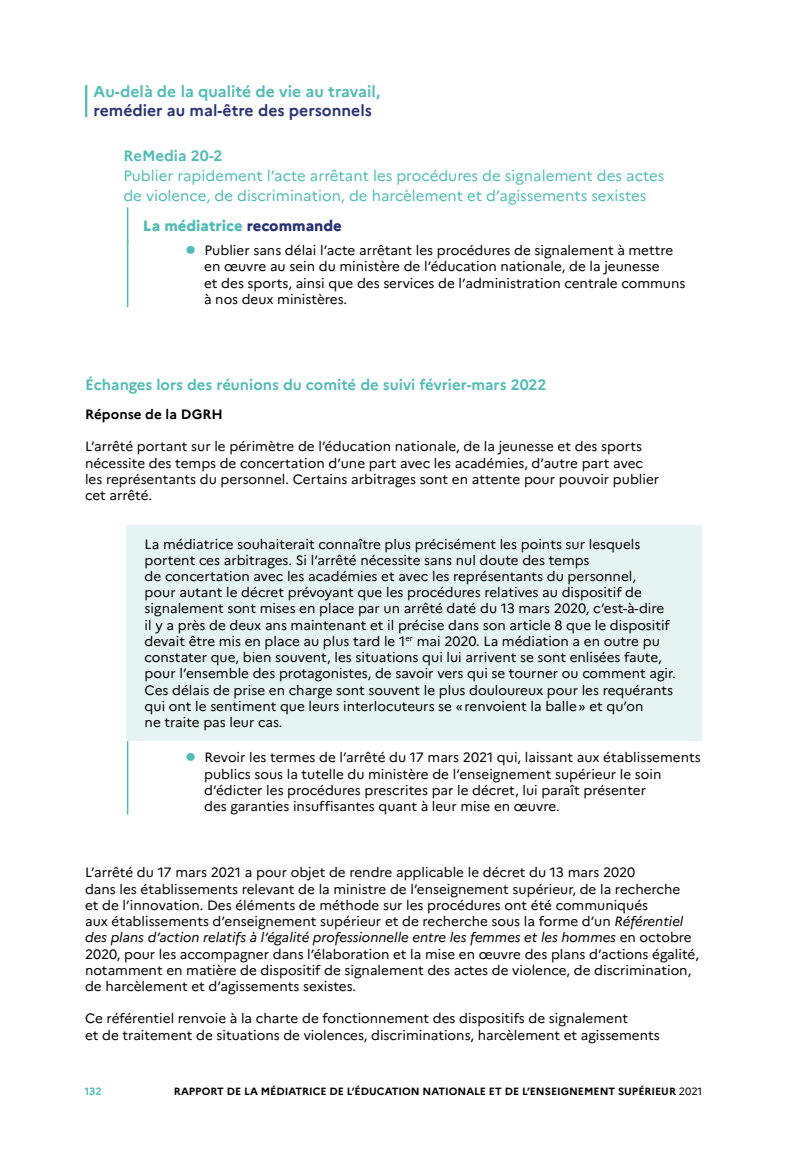
<style>
.page{position:relative;width:787px;height:1149px;background:#fff}
.page>*{position:absolute;margin:0;border:0;box-sizing:border-box;transform-origin:0 0}
.t1{font:700 15.75px "Marianne";color:#51bbb6}
.t2{font:700 15.75px "Marianne";color:#293274}
.t3{font:15px/19.5px "Marianne";color:#51bbb6}
.t4{font:700 15px "Marianne";color:#51bbb6}
.t5{font:800 15px "Marianne";color:#51bbb6}
.t6{font:13.5px/16.2px "Marianne";color:#000}
.t7{font:700 13.5px "Marianne";color:#000}
.t8{font:700 10.5px "Marianne";color:#000}
.t9{font:700 10.5px "Marianne";color:#51bbb6}
.s1{color:#293274}
.s2{font-size:31.5px;color:#51bbb6}
.s3{font-style:italic}
.s4{font-weight:400}
</style>
<div class="page">
<hr style="left:85px;top:85px;width:2px;height:32px;background:#51bbb6">
<hr style="left:127px;top:207px;width:1px;height:36px;background:#51bbb6">
<hr style="left:127px;top:241px;width:1px;height:66px;background:#51bbb6">
<div style="left:127px;top:525px;width:575px;height:215px;background:#e5f3f2"></div>
<hr style="left:127px;top:741px;width:1px;height:73px;background:#51bbb6">
<p class="t1" style="left:94px;top:82px;width:288px">Au-delà de la qualité de vie au travail,</p>
<p class="t2" style="left:94px;top:101px;width:280px">remédier au mal-être des personnels</p>
<p class="t4" style="left:123px;top:147px;width:101px">ReMedia 20-2</p>
<p class="t3" style="left:123px;top:166px;width:542px">Publier rapidement l’acte arrêtant les procédures de signalement des actes de violence, de discrimination, de harcèlement et d’agissements sexistes</p>
<p class="t5" style="left:143px;top:217px;width:200px">La médiatrice <span class="s1">recommande</span></p>
<p class="t6" style="left:204px;top:242px;width:483px;text-indent:-19px"><span class="s2">•</span> Publier sans délai l’acte arrêtant les procédures de signalement à mettre en œuvre au sein du ministère de l’éducation nationale, de la jeunesse<br>et des sports, ainsi que des services de l’administration centrale communs à nos deux ministères.</p>
<p class="t4" style="left:85px;top:375px;width:463px">Échanges lors des réunions du comité de suivi février-mars 2022</p>
<p class="t7" style="left:85px;top:406px;width:139px">Réponse de la DGRH</p>
<p class="t6" style="left:85px;top:438px;width:575px">L’arrêté portant sur le périmètre de l’éducation nationale, de la jeunesse et des sports nécessite des temps de concertation d’une part avec les académies, d’autre part avec les représentants du personnel. Certains arbitrages sont en attente pour pouvoir publier cet arrêté.</p>
<p class="t6" style="left:145px;top:535px;width:530px">La médiatrice souhaiterait connaître plus précisément les points sur lesquels portent ces arbitrages. Si l’arrêté nécessite sans nul doute des temps<br>de concertation avec les académies et avec les représentants du personnel,<br>pour autant le décret prévoyant que les procédures relatives au dispositif de signalement sont mises en place par un arrêté daté du 13 mars 2020, c’est-à-dire il y a près de deux ans maintenant et il précise dans son article 8 que le dispositif devait être mis en place au plus tard le 1<sup>er</sup> mai 2020. La médiation a en outre pu constater que, bien souvent, les situations qui lui arrivent se sont enlisées faute, pour l’ensemble des protagonistes, de savoir vers qui se tourner ou comment agir.<br>Ces délais de prise en charge sont souvent le plus douloureux pour les requérants qui ont le sentiment que leurs interlocuteurs se «renvoient la balle» et qu’on<br>ne traite pas leur cas.</p>
<p class="t6" style="left:204px;top:749px;width:498px;text-indent:-19px"><span class="s2">•</span> Revoir les termes de l’arrêté du 17 mars 2021 qui, laissant aux établissements publics sous la tutelle du ministère de l’enseignement supérieur le soin d’édicter les procédures prescrites par le décret, lui paraît présenter<br>des garanties insuffisantes quant à leur mise en œuvre.</p>
<p class="t6" style="left:85px;top:864px;width:615px">L’arrêté du 17 mars 2021 a pour objet de rendre applicable le décret du 13 mars 2020<br>dans les établissements relevant de la ministre de l’enseignement supérieur, de la recherche<br>et de l’innovation. Des éléments de méthode sur les procédures ont été communiqués<br>aux établissements d’enseignement supérieur et de recherche sous la forme d’un <span class="s3">Référentiel des plans d’action relatifs à l’égalité professionnelle entre les femmes et les hommes</span> en octobre 2020, pour les accompagner dans l’élaboration et la mise en œuvre des plans d’actions égalité, notamment en matière de dispositif de signalement des actes de violence, de discrimination, de harcèlement et d’agissements sexistes.</p>
<p class="t6" style="left:85px;top:1010px;width:576px">Ce référentiel renvoie à la charte de fonctionnement des dispositifs de signalement<br>et de traitement de situations de violences, discriminations, harcèlement et agissements</p>
<p class="t9" style="left:85px;top:1084px;width:19px">132</p>
<p class="t8" style="left:174px;top:1084px;width:530px">RAPPORT DE LA MÉDIATRICE DE L’ÉDUCATION NATIONALE ET DE L’ENSEIGNEMENT SUPÉRIEUR <span class="s4">2021</span></p>
</div>
